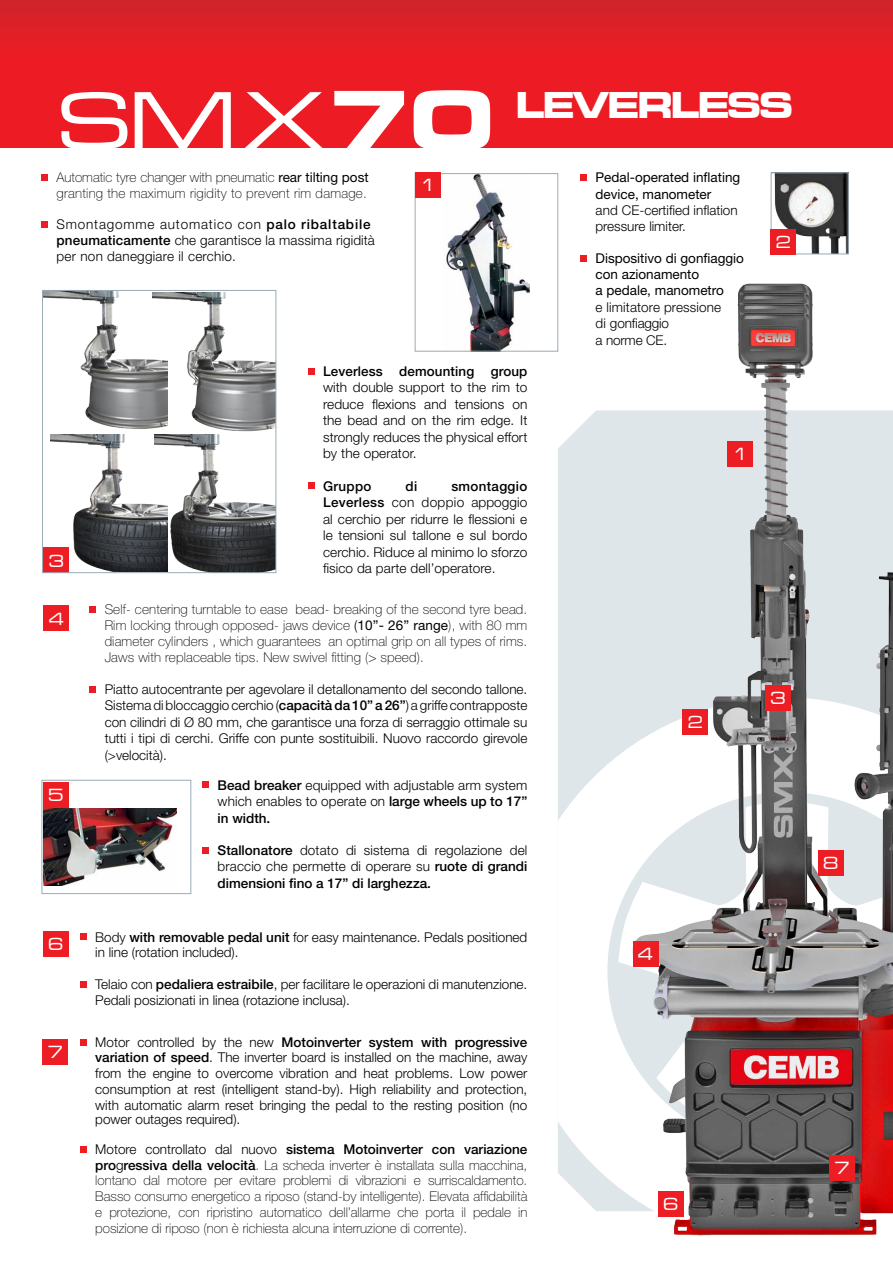
<style>
.page{position:relative;width:893px;height:1263px;background:#fff}
.page>*{position:absolute;margin:0;border:0;box-sizing:border-box;transform-origin:0 0}
.t1{font:85.2px "Microgramma D Medi Exte";color:#fff;scale:1.05 1}
.t2{font:38.7px "Microgramma D Bold Exte";letter-spacing:-.02em;color:#fff}
.t3{font:18.3px "Microgramma D Medi Exte";color:#fff}
.t4{font:300 13.5px/16.5px "Helvetica Neue LT Std";color:#000;text-align:justify}
.t5{font:100 13.5px/15.8px "Helvetica Neue LT Std";letter-spacing:.01em;color:#000;text-align:justify}
.t6{font:300 13.5px/15.8px "Helvetica Neue LT Std";letter-spacing:.02em;color:#000}
.t7{font:13.5px/16.2px "Helvetica Neue LT Std";color:#000}
.t8{font:500 13.5px "Helvetica Neue LT Std";letter-spacing:.01em;color:#000}
.s1{font-family:"Microgramma D Bold Exte";font-size:87.15px}
.s2{font-weight:400}
.s3{font-weight:500}
.s4{font-weight:300}
</style>
<div class="page">
<svg style="left:558px;top:697px;width:17px;height:493px"></svg>
<div style="left:0;top:0;width:893px;height:148px;background:linear-gradient(to bottom,#db2128,#f41a23)"></div>
<img style="left:44px;top:809px;width:132px;height:77px">
<img style="left:446px;top:176px;width:84px;height:173px">
<div style="left:415px;top:174px;width:143px;height:177px;border:1px solid #9babb5"></div>
<div style="left:415px;top:172px;width:26px;height:26px;background:#ed1d24"></div>
<img style="left:774px;top:174px;width:73px;height:78px">
<div style="left:771px;top:172px;width:78px;height:82px;border:1px solid #9babb5"></div>
<div style="left:771px;top:229px;width:25px;height:25px;background:#ed1d24"></div>
<div style="left:44px;top:606px;width:25px;height:25px;background:#ed1d24"></div>
<div style="left:43px;top:782px;width:26px;height:26px;background:#ed1d24"></div>
<div style="left:42px;top:780px;width:149px;height:114px;border:1px solid #9babb5"></div>
<div style="left:43px;top:931px;width:26px;height:25px;background:#ed1d24"></div>
<div style="left:43px;top:1039px;width:25px;height:26px;background:#ed1d24"></div>
<svg style="left:308px;top:368px;width:6px;height:6px"></svg>
<svg style="left:308px;top:483px;width:6px;height:6px"></svg>
<div style="left:44px;top:548px;width:25px;height:25px;background:#ed1d24"></div>
<img style="left:575px;top:283px;width:318px;height:953px">
<div style="left:829px;top:1155px;width:26px;height:26px;background:#ed1d24"></div>
<div style="left:765px;top:685px;width:26px;height:25px;background:#ed1d24"></div>
<div style="left:633px;top:941px;width:25px;height:26px;background:#ed1d24"></div>
<div style="left:818px;top:850px;width:25px;height:26px;background:#ed1d24"></div>
<svg style="left:203px;top:782px;width:6px;height:6px"></svg>
<svg style="left:203px;top:847px;width:6px;height:6px"></svg>
<div style="left:580px;top:174px;width:7px;height:7px;background:#ed1d24"></div>
<div style="left:580px;top:255px;width:7px;height:7px;background:#ed1d24"></div>
<div style="left:90px;top:606px;width:6px;height:7px;background:#ed1d24"></div>
<svg style="left:90px;top:686px;width:6px;height:6px"></svg>
<div style="left:80px;top:934px;width:7px;height:6px;background:#ed1d24"></div>
<div style="left:80px;top:981px;width:7px;height:6px;background:#ed1d24"></div>
<div style="left:80px;top:1039px;width:7px;height:6px;background:#ed1d24"></div>
<div style="left:80px;top:1146px;width:7px;height:6px;background:#ed1d24"></div>
<svg style="left:42px;top:174px;width:6px;height:6px"></svg>
<div style="left:42px;top:221px;width:6px;height:7px;background:#ed1d24"></div>
<img style="left:167px;top:292px;width:107px;height:140px">
<img style="left:44px;top:292px;width:123px;height:137px">
<img style="left:167px;top:434px;width:107px;height:137px">
<img style="left:51px;top:434px;width:116px;height:137px">
<div style="left:42px;top:290px;width:234px;height:283px;border:1px solid #9babb5"></div>
<h1 class="t1" style="left:59px;top:66px;width:415px">SM x <span class="s1">70</span></h1>
<h2 class="t2" style="left:516px;top:79px;width:278px">LEVERLESS</h2>
<h3 class="t3" style="left:420px;top:173px;width:17px">1</h3>
<p class="t7" style="left:596px;top:169px;width:146px">Pedal-operated inflating device, manometer</p>
<p class="t4" style="left:596px;top:202px;width:144px;line-height:15.8px">and CE-certified inflation pressure limiter.</p>
<p class="t7" style="left:596px;top:250px;width:150px">Dispositivo di gonfiaggio con azionamento<br>a pedale, manometro</p>
<p class="t4" style="left:596px;top:298px;width:127px;text-align:left">e limitatore pressione di gonfiaggio<br>a norme CE.</p>
<p class="t5" style="left:57px;top:169px;width:314px">Automatic tyre changer with pneumatic <span class="s2">rear tilting post </span>granting the maximum rigidity to prevent rim damage.</p>
<p class="t6" style="left:57px;top:216px;width:320px">Smontagomme automatico con <span class="s3">palo ribaltabile pneumaticamente</span> che garantisce la massima rigidità per non daneggiare il cerchio.</p>
<h3 class="t3" style="left:776px;top:230px;width:17px">2</h3>
<h3 class="t3" style="left:49px;top:549px;width:17px">3</h3>
<h3 class="t3" style="left:49px;top:607px;width:17px">4</h3>
<h3 class="t3" style="left:48px;top:783px;width:17px">5</h3>
<h3 class="t3" style="left:48px;top:932px;width:17px">6</h3>
<h3 class="t3" style="left:48px;top:1040px;width:17px">7</h3>
<p class="t8" style="left:323px;top:363px;width:206px">Leverless demounting group</p>
<p class="t4" style="left:323px;top:379px;width:206px">with double support to the rim to reduce flexions and tensions on the bead and on the rim edge. It strongly reduces the physical effort by the operator.</p>
<p class="t8" style="left:323px;top:478px;width:50px">Gruppo</p>
<p class="t8" style="left:406px;top:478px;width:13px">di</p>
<p class="t4" style="left:323px;top:477px;width:206px;text-indent:128px"><span class="s3">smontaggio Leverless</span> con doppio appoggio al cerchio per ridurre le flessioni e le tensioni sul tallone e sul bordo cerchio. Riduce al minimo lo sforzo</p>
<p class="t4" style="left:323px;top:560px;width:174px">fisico da parte dell’operatore.</p>
<p class="t5" style="left:105px;top:602px;width:424px">Self- centering turntable to ease bead- breaking of the second tyre bead.<br>Rim locking through opposed- jaws device <span class="s4">(</span><span class="s2">10”- 26” range</span>), with 80 mm diameter cylinders , which guarantees an optimal grip on all types of rims.<br>Jaws with replaceable tips. New swivel fitting (&gt; speed).</p>
<p class="t4" style="left:105px;top:680px;width:424px">Piatto autocentrante per agevolare il detallonamento del secondo tallone.<br>Sistema di bloccaggio cerchio (<span class="s3">capacità da 10” a 26”</span>) a griffe contrapposte con cilindri di Ø 80 mm, che garantisce una forza di serraggio ottimale su tutti i tipi di cerchi. Griffe con punte sostituibili. Nuovo raccordo girevole (&gt;velocità).</p>
<p class="t4" style="left:218px;top:776px;width:311px"><span class="s3">Bead breaker</span> equipped with adjustable arm system which enables to operate on <span class="s3">large wheels up to 17” in width.</span></p>
<p class="t4" style="left:218px;top:841px;width:311px"><span class="s3">Stallonatore</span> dotato di sistema di regolazione del braccio che permette di operare su <span class="s3">ruote di grandi dimensioni fino a 17” di larghezza.</span></p>
<p class="t4" style="left:95px;top:929px;width:434px;line-height:15.8px">Body <span class="s3">with removable pedal unit</span> for easy maintenance. Pedals positioned in line (rotation included).</p>
<p class="t4" style="left:95px;top:976px;width:434px;line-height:15.8px">Telaio con <span class="s3">pedaliera estraibile</span>, per facilitare le operazioni di manutenzione.<br>Pedali posizionati in linea (rotazione inclusa).</p>
<p class="t4" style="left:95px;top:1034px;width:434px;line-height:15.8px">Motor controlled by the new <span class="s3">Motoinverter system with progressive variation of speed</span>. The inverter board is installed on the machine, away from the engine to overcome vibration and heat problems. Low power consumption at rest (intelligent stand-by). High reliability and protection, with automatic alarm reset bringing the pedal to the resting position (no</p>
<p class="t4" style="left:95px;top:1111px;width:147px">power outages required).</p>
<p class="t5" style="left:95px;top:1141px;width:434px"><span class="s4">Motore controllato dal nuovo</span> <span class="s3">sistema Motoinverter con variazione pro</span><span class="s4">g</span><span class="s3">ressiva della velocità</span>. La scheda inverter è installata sulla macchina, lontano dal motore per evitare problemi di vibrazioni e surriscaldamento.<br>Basso consumo energetico a riposo (stand-by intelligente). Elevata affidabilità e protezione, con ripristino automatico dell’allarme che porta il pedale in posizione di riposo (non è richiesta alcuna interruzione di corrente).</p>
<h3 class="t3" style="left:733px;top:443px;width:17px">1</h3>
<h3 class="t3" style="left:688px;top:711px;width:17px">2</h3>
<h3 class="t3" style="left:771px;top:686px;width:17px">3</h3>
<h3 class="t3" style="left:638px;top:942px;width:17px">4</h3>
<h3 class="t3" style="left:663px;top:1192px;width:17px">6</h3>
<h3 class="t3" style="left:823px;top:852px;width:17px">8</h3>
<h3 class="t3" style="left:834px;top:1157px;width:17px">7</h3>
</div>
